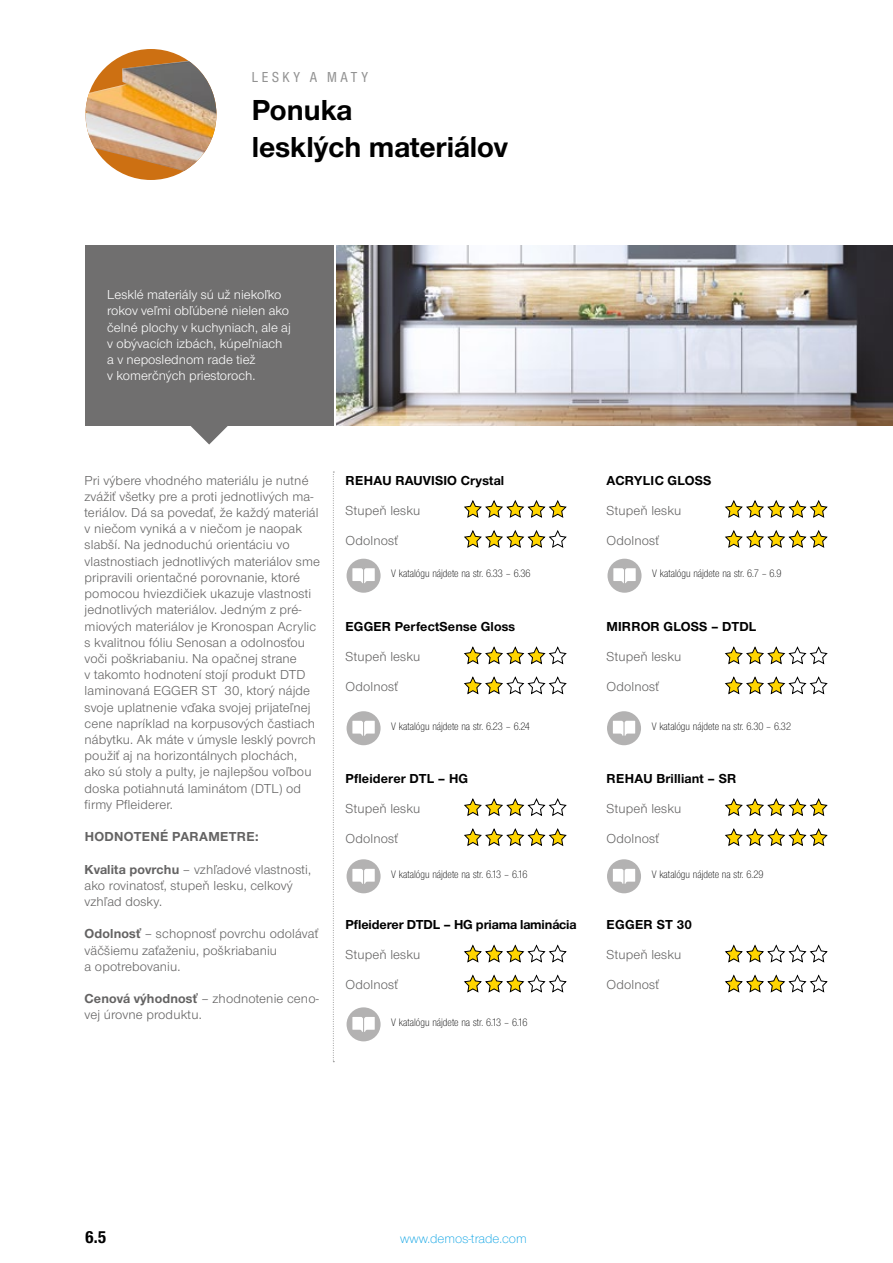
<style>
.page{position:relative;width:893px;height:1263px;background:#fff}
.page>*{position:absolute;margin:0;border:0;box-sizing:border-box;transform-origin:0 0}
.t1{font:700 30px/37.5px "Nimbus Sans Novus TOT";color:#000}
.t2{font:18px "Nimbus Sans Novus TOT Bol Con";color:#000}
.t3{font:15px "Nimbus Sans Novus TOT Med Con";letter-spacing:.24em;color:#929292}
.t4{font:13.5px/16.2px "Nimbus Sans Novus TOT";letter-spacing:.01em;color:#646363}
.t5{font:13.5px/16.2px "Nimbus Sans Novus TOT";color:#fff}
.t6{font:700 13.5px "Nimbus Sans Novus TOT";letter-spacing:.01em;color:#000}
.t7{font:700 13.5px "Nimbus Sans Novus TOT";letter-spacing:-.01em;color:#000}
.t8{font:300 13.5px "Nimbus Sans Novus TOT";color:#009fe3}
.t9{font:700 13.5px "Nimbus Sans Novus TOT";letter-spacing:.025em;color:#646363}
.t10{font:11.25px "Nimbus Sans Novus TOT Lig Con";color:#000}
.s1{font-weight:700}
</style>
<div class="page">
<div style="left:85px;top:49px;width:131px;height:131px;background:#cd7012;border-radius:50%"></div>
<img style="left:85px;top:61px;width:131px;height:110px">
<img style="left:337px;top:245px;width:556px;height:180px">
<div style="left:85px;top:245px;width:248px;height:180px;background:#706f6f"></div>
<svg style="left:181px;top:425px;width:57px;height:19px"></svg>
<svg style="left:464px;top:500px;width:103px;height:18px"></svg>
<svg style="left:464px;top:530px;width:103px;height:18px"></svg>
<svg style="left:464px;top:646px;width:103px;height:19px"></svg>
<svg style="left:464px;top:676px;width:103px;height:19px"></svg>
<svg style="left:464px;top:798px;width:103px;height:18px"></svg>
<svg style="left:464px;top:828px;width:103px;height:18px"></svg>
<svg style="left:464px;top:945px;width:103px;height:18px"></svg>
<svg style="left:464px;top:975px;width:103px;height:18px"></svg>
<svg style="left:725px;top:500px;width:103px;height:18px"></svg>
<svg style="left:725px;top:530px;width:103px;height:18px"></svg>
<svg style="left:725px;top:646px;width:103px;height:19px"></svg>
<svg style="left:725px;top:676px;width:103px;height:19px"></svg>
<svg style="left:725px;top:798px;width:103px;height:18px"></svg>
<svg style="left:725px;top:828px;width:103px;height:18px"></svg>
<svg style="left:725px;top:945px;width:103px;height:18px"></svg>
<svg style="left:725px;top:975px;width:103px;height:18px"></svg>
<svg style="left:333px;top:472px;width:1px;height:590px"></svg>
<svg style="left:607px;top:711px;width:34px;height:34px"></svg>
<svg style="left:607px;top:559px;width:34px;height:34px"></svg>
<svg style="left:347px;top:859px;width:34px;height:34px"></svg>
<svg style="left:347px;top:1007px;width:34px;height:34px"></svg>
<svg style="left:347px;top:559px;width:34px;height:34px"></svg>
<svg style="left:347px;top:711px;width:34px;height:34px"></svg>
<svg style="left:607px;top:859px;width:34px;height:34px"></svg>
<p class="t3" style="left:252px;top:69px;width:118px">LESKY A MATY</p>
<h1 class="t1" style="left:252px;top:91px;width:258px">Ponuka<br>lesklých materiálov</h1>
<p class="t5" style="left:107px;top:287px;width:185px">Lesklé materiály sú už niekoľko rokov veľmi obľúbené nielen ako čelné plochy v kuchyniach, ale aj v obývacích izbách, kúpeľniach a v neposlednom rade tiež<br>v komerčných priestoroch.</p>
<p class="t4" style="left:85px;top:472px;width:237px">Pri výbere vhodného materiálu je nutné zvážiť všetky pre a proti jednotlivých ma&shy;teriálov. Dá sa povedať, že každý materiál v niečom vyniká a v niečom je naopak slabší. Na jednoduchú orientáciu vo vlastnostiach jednotlivých materiálov sme pripravili orientačné porovnanie, ktoré pomocou hviezdičiek ukazuje vlastnosti jednotlivých materiálov. Jedným z pré&shy;miových materiálov je Kronospan Acrylic s kvalitnou fóliu Senosan a odolnosťou voči poškriabaniu. Na opačnej strane<br>v takomto hodnotení stojí produkt DTD laminovaná EGGER ST 30, ktorý nájde svoje uplatnenie vďaka svojej prijateľnej cene napríklad na korpusových častiach nábytku. Ak máte v úmysle lesklý povrch použiť aj na horizontálnych plochách, ako sú stoly a pulty, je najlepšou voľbou doska potiahnutá laminátom (DTL) od firmy Pfleiderer.</p>
<p class="t9" style="left:85px;top:829px;width:176px">HODNOTENÉ PARAMETRE:</p>
<p class="t4" style="left:85px;top:861px;width:228px"><span class="s1">Kvalita povrchu</span> – vzhľadové vlastnosti, ako rovinatosť, stupeň lesku, celkový vzhľad dosky.</p>
<p class="t4" style="left:85px;top:926px;width:235px"><span class="s1">Odolnosť</span> – schopnosť povrchu odolávať väčšiemu zaťaženiu, poškriabaniu<br>a opotrebovaniu.</p>
<p class="t4" style="left:85px;top:991px;width:236px"><span class="s1">Cenová výhodnosť</span> – zhodnotenie ceno&shy;vej úrovne produktu.</p>
<p class="t6" style="left:346px;top:472px;width:160px">REHAU RAUVISIO Crystal</p>
<p class="t4" style="left:346px;top:502px;width:76px">Stupeň lesku</p>
<p class="t4" style="left:346px;top:532px;width:54px">Odolnosť</p>
<p class="t10" style="left:391px;top:567px;width:141px">V katalógu nájdete na str. 6.33 – 6.36</p>
<p class="t6" style="left:346px;top:619px;width:171px">EGGER PerfectSense Gloss</p>
<p class="t4" style="left:346px;top:649px;width:76px">Stupeň lesku</p>
<p class="t4" style="left:346px;top:679px;width:54px">Odolnosť</p>
<p class="t10" style="left:391px;top:720px;width:140px">V katalógu nájdete na str. 6.23 – 6.24</p>
<p class="t6" style="left:346px;top:770px;width:124px">Pfleiderer DTL – HG</p>
<p class="t4" style="left:346px;top:800px;width:76px">Stupeň lesku</p>
<p class="t4" style="left:346px;top:830px;width:54px">Odolnosť</p>
<p class="t10" style="left:391px;top:868px;width:138px">V katalógu nájdete na str. 6.13 – 6.16</p>
<p class="t7" style="left:346px;top:917px;width:232px">Pfleiderer DTDL – HG priama laminácia</p>
<p class="t4" style="left:346px;top:947px;width:76px">Stupeň lesku</p>
<p class="t4" style="left:346px;top:977px;width:54px">Odolnosť</p>
<p class="t10" style="left:391px;top:1016px;width:138px">V katalógu nájdete na str. 6.13 – 6.16</p>
<p class="t6" style="left:607px;top:472px;width:106px">ACRYLIC GLOSS</p>
<p class="t4" style="left:606px;top:502px;width:76px">Stupeň lesku</p>
<p class="t4" style="left:606px;top:532px;width:54px">Odolnosť</p>
<p class="t10" style="left:652px;top:567px;width:131px">V katalógu nájdete na str. 6.7 – 6.9</p>
<p class="t6" style="left:606px;top:619px;width:151px">MIRROR GLOSS – DTDL</p>
<p class="t4" style="left:606px;top:649px;width:76px">Stupeň lesku</p>
<p class="t4" style="left:606px;top:679px;width:54px">Odolnosť</p>
<p class="t10" style="left:652px;top:720px;width:141px">V katalógu nájdete na str. 6.30 – 6.32</p>
<p class="t6" style="left:607px;top:770px;width:131px">REHAU Brilliant – SR</p>
<p class="t4" style="left:606px;top:800px;width:76px">Stupeň lesku</p>
<p class="t4" style="left:606px;top:830px;width:54px">Odolnosť</p>
<p class="t10" style="left:652px;top:868px;width:113px">V katalógu nájdete na str. 6.29</p>
<p class="t6" style="left:607px;top:917px;width:87px">EGGER ST 30</p>
<p class="t4" style="left:606px;top:947px;width:76px">Stupeň lesku</p>
<p class="t4" style="left:606px;top:977px;width:54px">Odolnosť</p>
<h2 class="t2" style="left:85px;top:1226px;width:23px">6.5</h2>
<p class="t8" style="left:400px;top:1230px;width:128px">www.demos‑trade.com</p>
</div>
